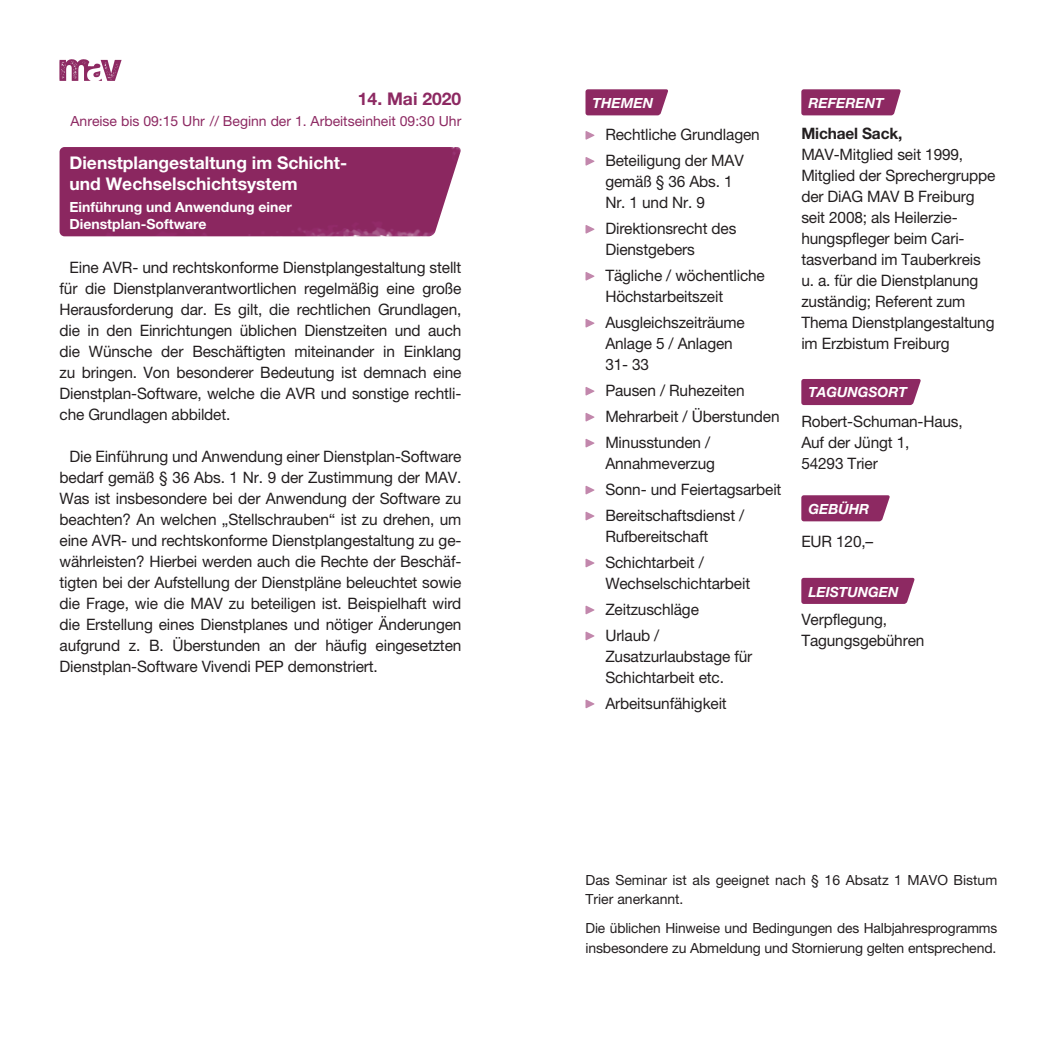
<style>
.page{position:relative;width:1042px;height:1042px;background:#fff}
.page>*{position:absolute;margin:0;border:0;box-sizing:border-box;transform-origin:0 0}
.t1{font:700 17.5px/21px "Helvetica Neue CE";color:#fff}
.t2{font:700 17.5px "Helvetica Neue CE";color:#8d2962}
.t3{font:15.75px/21px "Helvetica Neue CE";letter-spacing:-.01em;color:#231f20}
.t4{font:700 15.75px "Helvetica Neue CE";letter-spacing:-.01em;color:#231f20}
.t5{font:14px/19.2px "Helvetica Neue CE";letter-spacing:-.01em;color:#231f20}
.t6{font:14px "Helvetica Neue CE";color:#8d2962}
.t7{font:700 14px/16.8px "Helvetica Neue CE";color:#fff}
.t8{font:italic 700 14px "Helvetica Neue CE";color:#fff}
</style>
<div class="page">
<div style="left:60px;top:147px;width:401px;height:89px;background:#8b2760"></div>
<svg style="left:585px;top:89px;width:83px;height:26px;background:#94366b"></svg>
<svg style="left:585px;top:131px;width:9px;height:9px"></svg>
<svg style="left:585px;top:157px;width:9px;height:9px"></svg>
<svg style="left:585px;top:225px;width:9px;height:9px"></svg>
<svg style="left:585px;top:272px;width:9px;height:9px"></svg>
<svg style="left:585px;top:319px;width:9px;height:9px"></svg>
<svg style="left:585px;top:387px;width:9px;height:9px"></svg>
<svg style="left:585px;top:413px;width:9px;height:9px"></svg>
<svg style="left:585px;top:439px;width:9px;height:8px"></svg>
<svg style="left:585px;top:485px;width:9px;height:9px"></svg>
<svg style="left:585px;top:511px;width:9px;height:9px"></svg>
<svg style="left:585px;top:558px;width:9px;height:9px"></svg>
<svg style="left:585px;top:605px;width:9px;height:9px"></svg>
<svg style="left:585px;top:631px;width:9px;height:9px"></svg>
<svg style="left:585px;top:699px;width:9px;height:9px"></svg>
<svg style="left:801px;top:89px;width:100px;height:26px;background:#92346a"></svg>
<div style="left:801px;top:379px;width:120px;height:26px;background:#8d2962"></div>
<svg style="left:801px;top:495px;width:89px;height:26px;background:#93356b"></svg>
<svg style="left:801px;top:578px;width:114px;height:26px;background:#913268"></svg>
<img style="left:59px;top:60px;width:62px;height:20px">
<p class="t2" style="left:358px;top:88px;width:105px">14. Mai 2020</p>
<p class="t6" style="left:70px;top:113px;width:392px">Anreise bis 09:15 Uhr // Beginn der 1. Arbeitseinheit 09:30 Uhr</p>
<p class="t1" style="left:69px;top:153px;width:279px">Dienstplangestaltung im Schicht&shy;und Wechselschichtsystem</p>
<p class="t7" style="left:69px;top:199px;width:224px">Einführung und Anwendung einer<br>Dienstplan-Software</p>
<p class="t3" style="left:60px;top:257px;width:403px;text-align:justify;text-indent:10px">Eine AVR- und rechtskonforme Dienstplangestaltung stellt für die Dienstplanverantwortlichen regelmäßig eine große Herausforderung dar. Es gilt, die rechtlichen Grundlagen, die in den Einrichtungen üblichen Dienstzeiten und auch die Wünsche der Beschäftigten miteinander in Einklang zu bringen. Von besonderer Bedeutung ist demnach eine Dienstplan-Software, welche die AVR und sonstige rechtli&shy;che Grundlagen abbildet.</p>
<p class="t3" style="left:60px;top:446px;width:403px;text-align:justify;text-indent:10px">Die Einführung und Anwendung einer Dienstplan-Software bedarf gemäß § 36 Abs. 1 Nr. 9 der Zustimmung der MAV.<br>Was ist insbesondere bei der Anwendung der Software zu beachten? An welchen „Stellschrauben“ ist zu drehen, um eine AVR- und rechtskonforme Dienstplangestaltung zu ge&shy;währleisten? Hierbei werden auch die Rechte der Beschäf&shy;tigten bei der Aufstellung der Dienstpläne beleuchtet sowie die Frage, wie die MAV zu beteiligen ist. Beispielhaft wird die Erstellung eines Dienstplanes und nötiger Änderungen aufgrund z. B. Überstunden an der häufig eingesetzten Dienstplan-Software Vivendi PEP demonstriert.</p>
<p class="t8" style="left:592px;top:94px;width:62px">THEMEN</p>
<p class="t3" style="left:605px;top:121px;width:156px;line-height:25.9px">Rechtliche Grundlagen<br>Beteiligung der MAV</p>
<p class="t3" style="left:605px;top:171px;width:129px">gemäß § 36 Abs. 1<br>Nr. 1 und Nr. 9</p>
<p class="t3" style="left:605px;top:218px;width:133px">Direktionsrecht des<br>Dienstgebers</p>
<p class="t3" style="left:605px;top:265px;width:161px">Tägliche / wöchentliche<br>Höchstarbeitszeit</p>
<p class="t3" style="left:605px;top:312px;width:141px">Ausgleichszeiträume<br>Anlage 5 / Anlagen<br>31- 33</p>
<p class="t3" style="left:605px;top:377px;width:176px;line-height:25.9px">Pausen / Ruhezeiten<br>Mehrarbeit / Überstunden<br>Minusstunden /</p>
<p class="t3" style="left:605px;top:450px;width:178px;line-height:25.9px">Annahmeverzug<br>Sonn- und Feiertagsarbeit<br>Bereitschaftsdienst /</p>
<p class="t3" style="left:605px;top:523px;width:105px;line-height:25.9px">Rufbereitschaft<br>Schichtarbeit /</p>
<p class="t3" style="left:605px;top:570px;width:146px;line-height:25.9px">Wechselschichtarbeit<br>Zeitzuschläge<br>Urlaub /</p>
<p class="t3" style="left:605px;top:645px;width:148px">Zusatzurlaubstage für<br>Schichtarbeit etc.</p>
<p class="t3" style="left:605px;top:692px;width:123px">Arbeitsunfähigkeit</p>
<p class="t8" style="left:808px;top:94px;width:77px">REFERENT</p>
<p class="t4" style="left:801px;top:124px;width:103px">Michael Sack,</p>
<p class="t3" style="left:801px;top:144px;width:196px">MAV-Mitglied seit 1999,<br>Mitglied der Sprechergruppe der DiAG MAV B Freiburg seit 2008; als Heilerzie&shy;hungspfleger beim Cari&shy;tasverband im Tauberkreis u. a. für die Dienstplanung zuständig; Referent zum<br>Thema Dienstplangestaltung im Erzbistum Freiburg</p>
<p class="t8" style="left:808px;top:384px;width:100px">TAGUNGSORT</p>
<p class="t3" style="left:801px;top:411px;width:163px">Robert-Schuman-Haus,<br>Auf der Jüngt 1,<br>54293 Trier</p>
<p class="t8" style="left:808px;top:500px;width:62px">GEBÜHR</p>
<p class="t3" style="left:801px;top:531px;width:73px">EUR 120,–</p>
<p class="t8" style="left:808px;top:583px;width:92px">LEISTUNGEN</p>
<p class="t3" style="left:801px;top:609px;width:125px">Verpflegung,<br>Tagungsgebühren</p>
<p class="t5" style="left:585px;top:870px;width:413px">Das Seminar ist als geeignet nach § 16 Absatz 1 MAVO Bistum<br>Trier anerkannt.</p>
<p class="t5" style="left:585px;top:919px;width:413px">Die üblichen Hinweise und Bedingungen des Halbjahresprogramms insbesondere zu Abmeldung und Stornierung gelten entsprechend.</p>
</div>
